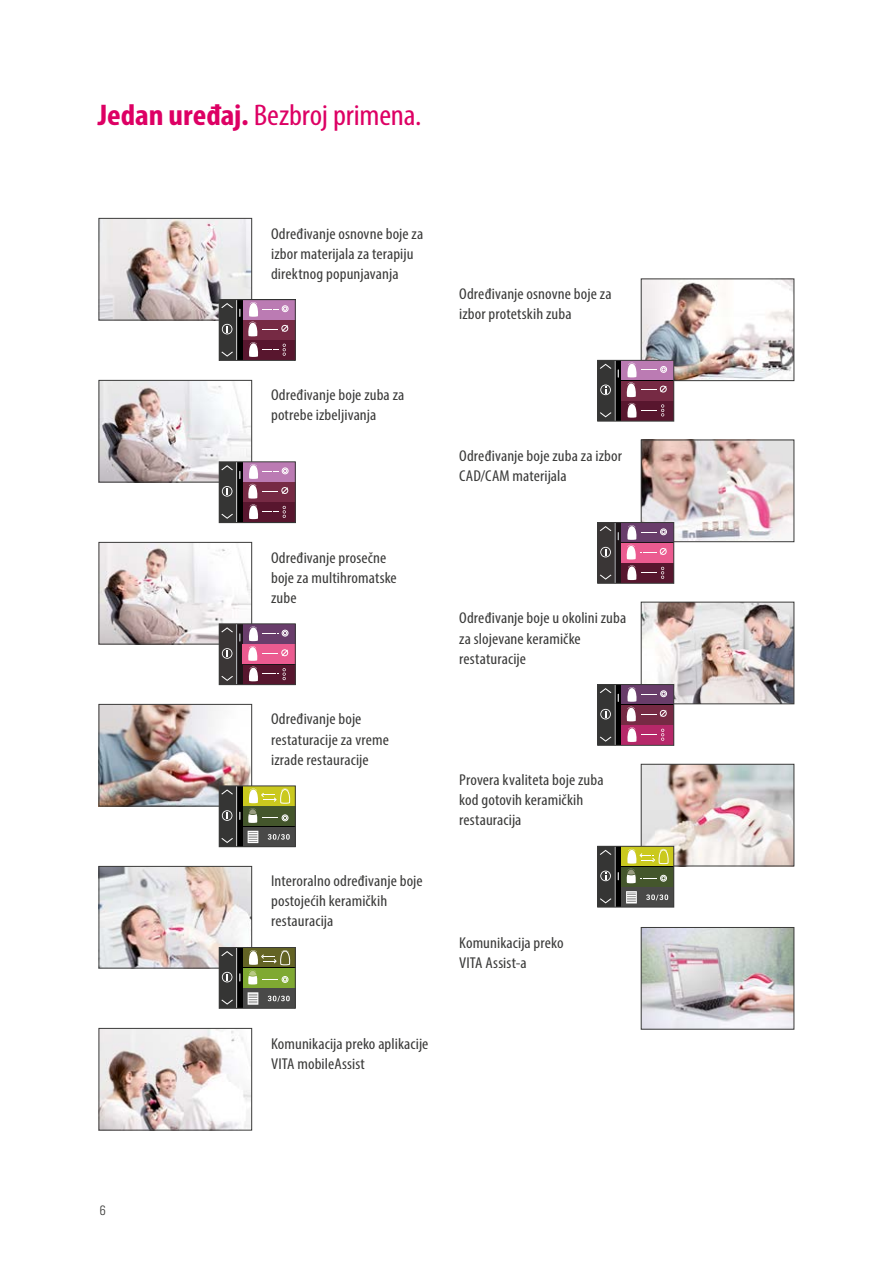
<style>
.page{position:relative;width:893px;height:1263px;background:#fff}
.page>*{position:absolute;margin:0;border:0;box-sizing:border-box;transform-origin:0 0}
.t1{font:condensed 30px "Myriad Pro";letter-spacing:-.005em;color:#dd0064;scale:1.08 1}
.t2{font:condensed 15.75px/20.2px "Myriad Pro";letter-spacing:.005em;color:#3b3b3a;scale:1.08 1}
.t3{font:300 condensed 13.5px "Univers";color:#3b3b3a}
.s1{font-weight:700}
</style>
<div class="page">
<img style="left:643px;top:442px;width:149px;height:98px">
<div style="left:641px;top:440px;width:153px;height:102px;border:1px solid #3b3b3a"></div>
<img style="left:101px;top:382px;width:149px;height:98px">
<div style="left:99px;top:380px;width:153px;height:102px;border:1px solid #3b3b3a"></div>
<img style="left:643px;top:766px;width:149px;height:98px">
<div style="left:641px;top:764px;width:153px;height:102px;border:1px solid #3b3b3a"></div>
<img style="left:101px;top:706px;width:149px;height:98px">
<div style="left:99px;top:704px;width:153px;height:102px;border:1px solid #3b3b3a"></div>
<img style="left:643px;top:929px;width:149px;height:98px">
<div style="left:641px;top:927px;width:153px;height:102px;border:1px solid #3b3b3a"></div>
<img style="left:101px;top:868px;width:149px;height:98px">
<div style="left:99px;top:866px;width:153px;height:102px;border:1px solid #3b3b3a"></div>
<img style="left:101px;top:1030px;width:149px;height:98px">
<div style="left:99px;top:1028px;width:153px;height:102px;border:1px solid #3b3b3a"></div>
<img style="left:643px;top:281px;width:149px;height:98px">
<div style="left:641px;top:279px;width:153px;height:102px;border:1px solid #3b3b3a"></div>
<img style="left:101px;top:220px;width:149px;height:98px">
<div style="left:99px;top:218px;width:153px;height:102px;border:1px solid #3b3b3a"></div>
<img style="left:643px;top:604px;width:149px;height:98px">
<div style="left:641px;top:602px;width:153px;height:102px;border:1px solid #3b3b3a"></div>
<img style="left:101px;top:544px;width:149px;height:98px">
<div style="left:99px;top:542px;width:153px;height:102px;border:1px solid #3b3b3a"></div>
<div style="left:219px;top:300px;width:76px;height:60px;background:#353534"></div>
<svg style="left:237px;top:301px;width:57px;height:58px"></svg>
<hr style="left:236px;top:300px;width:1px;height:60px;background:#dadada">
<div style="left:243px;top:300px;width:52px;height:19px;background:#bb7bb3"></div>
<div style="left:243px;top:340px;width:52px;height:20px;background:#58162e"></div>
<svg style="left:222px;top:324px;width:10px;height:10px"></svg>
<div style="left:243px;top:320px;width:52px;height:20px;background:#762a44"></div>
<svg style="left:221px;top:303px;width:12px;height:5px"></svg>
<svg style="left:221px;top:352px;width:12px;height:5px"></svg>
<svg style="left:248px;top:302px;width:40px;height:55px"></svg>
<div style="left:219px;top:299px;width:77px;height:62px;border:1px solid #3b3b3a"></div>
<div style="left:219px;top:462px;width:76px;height:60px;background:#353534"></div>
<svg style="left:237px;top:464px;width:57px;height:57px"></svg>
<hr style="left:236px;top:462px;width:1px;height:60px;background:#dadada">
<div style="left:243px;top:462px;width:52px;height:20px;background:#bb7bb3"></div>
<div style="left:243px;top:503px;width:52px;height:19px;background:#58162e"></div>
<svg style="left:222px;top:486px;width:10px;height:11px"></svg>
<div style="left:243px;top:482px;width:52px;height:20px;background:#762a44"></div>
<svg style="left:221px;top:465px;width:12px;height:5px"></svg>
<svg style="left:221px;top:514px;width:12px;height:5px"></svg>
<svg style="left:248px;top:464px;width:40px;height:55px"></svg>
<div style="left:219px;top:462px;width:77px;height:61px;border:1px solid #3b3b3a"></div>
<div style="left:598px;top:360px;width:76px;height:61px;background:#353534"></div>
<div style="left:615px;top:360px;width:59px;height:61px;background:#000"></div>
<hr style="left:615px;top:360px;width:1px;height:61px;background:#dadada">
<div style="left:621px;top:360px;width:53px;height:20px;background:#bb7bb3"></div>
<div style="left:621px;top:401px;width:53px;height:20px;background:#58162e"></div>
<svg style="left:600px;top:385px;width:11px;height:10px"></svg>
<div style="left:621px;top:381px;width:53px;height:20px;background:#762a44"></div>
<svg style="left:600px;top:364px;width:11px;height:5px"></svg>
<svg style="left:600px;top:412px;width:11px;height:5px"></svg>
<svg style="left:627px;top:403px;width:37px;height:15px"></svg>
<svg style="left:626px;top:363px;width:41px;height:34px"></svg>
<div style="left:597px;top:360px;width:77px;height:61px;border:1px solid #3b3b3a"></div>
<div style="left:598px;top:522px;width:76px;height:61px;background:#3a3636"></div>
<div style="left:615px;top:522px;width:59px;height:61px;background:#1c1518"></div>
<hr style="left:615px;top:522px;width:1px;height:61px;background:#bfc3c6">
<div style="left:621px;top:522px;width:53px;height:20px;background:#693d6b"></div>
<div style="left:621px;top:563px;width:53px;height:20px;background:#57162e"></div>
<svg style="left:600px;top:547px;width:11px;height:10px"></svg>
<div style="left:621px;top:543px;width:53px;height:20px;background:#eb5b90"></div>
<svg style="left:626px;top:525px;width:41px;height:55px"></svg>
<svg style="left:600px;top:526px;width:11px;height:5px"></svg>
<svg style="left:600px;top:575px;width:11px;height:5px"></svg>
<div style="left:597px;top:522px;width:77px;height:61px;border:1px solid #3b3b3a"></div>
<div style="left:219px;top:624px;width:76px;height:61px;background:#3a3636"></div>
<svg style="left:237px;top:626px;width:57px;height:57px"></svg>
<hr style="left:236px;top:624px;width:1px;height:61px;background:#bfc3c6">
<div style="left:243px;top:624px;width:52px;height:20px;background:#693d6b"></div>
<div style="left:243px;top:665px;width:52px;height:19px;background:#57162e"></div>
<svg style="left:222px;top:648px;width:10px;height:11px"></svg>
<div style="left:243px;top:644px;width:52px;height:20px;background:#eb5b90"></div>
<svg style="left:248px;top:626px;width:40px;height:56px"></svg>
<svg style="left:221px;top:627px;width:12px;height:5px"></svg>
<svg style="left:221px;top:676px;width:12px;height:5px"></svg>
<div style="left:219px;top:624px;width:77px;height:61px;border:1px solid #3b3b3a"></div>
<div style="left:219px;top:786px;width:76px;height:61px;background:#353534"></div>
<svg style="left:237px;top:788px;width:57px;height:57px"></svg>
<hr style="left:236px;top:786px;width:1px;height:61px;background:#dadada">
<div style="left:243px;top:786px;width:52px;height:20px;background:#cac91e"></div>
<div style="left:243px;top:827px;width:52px;height:20px;background:#494948"></div>
<svg style="left:222px;top:810px;width:10px;height:11px"></svg>
<div style="left:243px;top:806px;width:52px;height:20px;background:#44562c"></div>
<svg style="left:221px;top:789px;width:12px;height:5px"></svg>
<svg style="left:221px;top:838px;width:12px;height:5px"></svg>
<svg style="left:248px;top:788px;width:43px;height:35px"></svg>
<svg style="left:248px;top:831px;width:10px;height:12px"></svg>
<svg style="left:268px;top:834px;width:22px;height:6px"></svg>
<div style="left:219px;top:786px;width:77px;height:61px;border:1px solid #3b3b3a"></div>
<div style="left:598px;top:846px;width:76px;height:61px;background:#353534"></div>
<div style="left:615px;top:846px;width:59px;height:61px;background:#000"></div>
<hr style="left:615px;top:846px;width:1px;height:61px;background:#dadada">
<div style="left:621px;top:846px;width:53px;height:20px;background:#cac91e"></div>
<div style="left:621px;top:887px;width:53px;height:20px;background:#494948"></div>
<svg style="left:600px;top:871px;width:11px;height:10px"></svg>
<div style="left:621px;top:867px;width:53px;height:20px;background:#44562c"></div>
<svg style="left:600px;top:850px;width:11px;height:5px"></svg>
<svg style="left:600px;top:898px;width:11px;height:5px"></svg>
<svg style="left:626px;top:849px;width:43px;height:34px"></svg>
<svg style="left:626px;top:891px;width:11px;height:12px"></svg>
<svg style="left:646px;top:894px;width:22px;height:6px"></svg>
<div style="left:597px;top:846px;width:77px;height:61px;border:1px solid #3b3b3a"></div>
<div style="left:219px;top:947px;width:76px;height:61px;background:#353534"></div>
<svg style="left:237px;top:949px;width:57px;height:57px"></svg>
<hr style="left:236px;top:947px;width:1px;height:61px;background:#dadada">
<div style="left:243px;top:947px;width:52px;height:20px;background:#636324"></div>
<div style="left:243px;top:988px;width:52px;height:20px;background:#494948"></div>
<svg style="left:222px;top:972px;width:10px;height:10px"></svg>
<div style="left:243px;top:968px;width:52px;height:20px;background:#7fa932"></div>
<svg style="left:221px;top:951px;width:12px;height:5px"></svg>
<svg style="left:221px;top:999px;width:12px;height:6px"></svg>
<svg style="left:248px;top:950px;width:43px;height:35px"></svg>
<svg style="left:248px;top:992px;width:10px;height:13px"></svg>
<svg style="left:268px;top:996px;width:22px;height:6px"></svg>
<div style="left:219px;top:947px;width:77px;height:61px;border:1px solid #3b3b3a"></div>
<div style="left:598px;top:684px;width:76px;height:61px;background:#353534"></div>
<div style="left:615px;top:684px;width:59px;height:61px;background:#000"></div>
<hr style="left:615px;top:684px;width:1px;height:61px;background:#dadada">
<div style="left:621px;top:684px;width:53px;height:20px;background:#693d6a"></div>
<div style="left:621px;top:725px;width:53px;height:20px;background:#b62869"></div>
<svg style="left:600px;top:709px;width:11px;height:10px"></svg>
<div style="left:621px;top:705px;width:53px;height:20px;background:#762a44"></div>
<svg style="left:600px;top:688px;width:11px;height:5px"></svg>
<svg style="left:600px;top:737px;width:11px;height:5px"></svg>
<svg style="left:626px;top:687px;width:41px;height:55px"></svg>
<div style="left:597px;top:684px;width:77px;height:61px;border:1px solid #3b3b3a"></div>
<h1 class="t1" style="left:98px;top:96px;width:301px"><span class="s1">Jedan uređaj.</span> Bezbroj primena.</h1>
<p class="t2" style="left:271px;top:223px;width:143px">Određivanje osnovne boje za izbor materijala za terapiju direktnog popunjavanja</p>
<p class="t2" style="left:271px;top:385px;width:125px">Određivanje boje zuba za potrebe izbeljivanja</p>
<p class="t2" style="left:271px;top:547px;width:118px">Određivanje prosečne boje za multihromatske zube</p>
<p class="t2" style="left:271px;top:709px;width:111px">Određivanje boje restaturacije za vreme izrade restauracije</p>
<p class="t2" style="left:271px;top:870px;width:142px">Interoralno određivanje boje postojećih keramičkih restauracija</p>
<p class="t2" style="left:271px;top:1033px;width:147px">Komunikacija preko aplikacije<br>VITA mobileAssist</p>
<p class="t2" style="left:459px;top:284px;width:143px">Određivanje osnovne boje za izbor protetskih zuba</p>
<p class="t2" style="left:459px;top:445px;width:152px">Određivanje boje zuba za izbor<br>CAD/CAM materijala</p>
<p class="t2" style="left:459px;top:608px;width:156px">Određivanje boje u okolini zuba za slojevane keramičke restaturacije</p>
<p class="t2" style="left:459px;top:769px;width:135px">Provera kvaliteta boje zuba kod gotovih keramičkih restauracija</p>
<p class="t2" style="left:459px;top:932px;width:98px">Komunikacija preko<br>VITA Assist-a</p>
<p class="t3" style="left:100px;top:1202px;width:7px">6</p>
</div>
